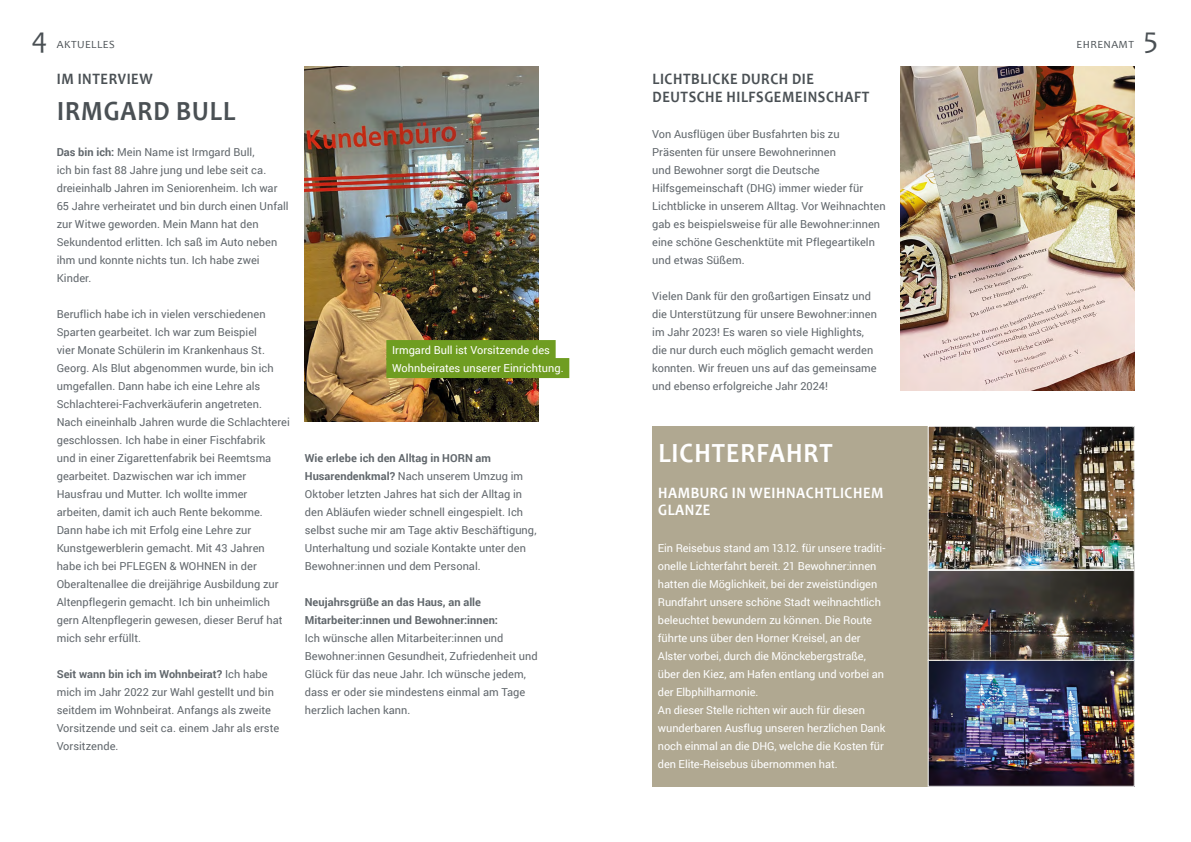
<style>
.page{position:relative;width:1191px;height:842px;background:#fff}
.page>*{position:absolute;margin:0;border:0;box-sizing:border-box;transform-origin:0 0}
.t1{font:30px "Candara";color:#4a5054}
.t2{font:700 28px "Candara";letter-spacing:.04em;color:#fff;scale:.9 1}
.t3{font:700 28px "Candara";letter-spacing:.04em;color:#4a5054;scale:.9 1}
.t4{font:700 16px/18px "Candara";letter-spacing:.04em;color:#4a5054;scale:.9 1}
.t5{font:700 16px/17px "Candara";letter-spacing:.04em;color:#fff;scale:.9 1}
.t6{font:11px/18px "Roboto";letter-spacing:.005em;color:#61676c}
.t7{font:11px/18px "Roboto";letter-spacing:-.005em;color:#fff}
.t8{font:700 11px/18px "Roboto";letter-spacing:.005em;color:#61676c}
.t9{font:11px "Candara";letter-spacing:.04em;color:#4a5054}
.s1{font-weight:700}
</style>
<div class="page">
<div style="left:652px;top:426px;width:482px;height:360px;background:#b0a891"></div>
<img style="left:929px;top:662px;width:203px;height:123px">
<div style="left:927px;top:660px;width:207px;height:127px;border:1px solid #fff"></div>
<img style="left:305px;top:66px;width:234px;height:355px">
<div style="left:386px;top:340px;width:169px;height:20px;background:#6f9d21"></div>
<div style="left:386px;top:358px;width:183px;height:20px;background:#6f9d21"></div>
<img style="left:900px;top:66px;width:234px;height:324px">
<img style="left:929px;top:428px;width:203px;height:140px">
<div style="left:927px;top:426px;width:207px;height:144px;border:1px solid #fff"></div>
<img style="left:929px;top:572px;width:203px;height:87px">
<div style="left:927px;top:570px;width:207px;height:91px;border:1px solid #fff"></div>
<h1 class="t1" style="left:31px;top:20px;width:17px">4</h1>
<p class="t9" style="left:57px;top:38px;width:59px">AKTUELLES</p>
<p class="t9" style="left:1076px;top:38px;width:59px">EHRENAMT</p>
<h1 class="t1" style="left:1143px;top:20px;width:16px">5</h1>
<h3 class="t4" style="left:57px;top:70px;width:108px">IM INTERVIEW</h3>
<h2 class="t3" style="left:57px;top:94px;width:199px">IRMGARD BULL</h2>
<p class="t6" style="left:57px;top:143px;width:233px"><span class="s1">Das bin ich:</span> Mein Name ist Irmgard Bull,<br>ich bin fast 88 Jahre jung und lebe seit ca. dreieinhalb Jahren im Seniorenheim. Ich war 65 Jahre verheiratet und bin durch einen Unfall zur Witwe geworden. Mein Mann hat den Sekundentod erlitten. Ich saß im Auto neben ihm und konnte nichts tun. Ich habe zwei Kinder.</p>
<p class="t6" style="left:57px;top:305px;width:234px">Beruflich habe ich in vielen verschiedenen Sparten gearbeitet. Ich war zum Beispiel<br>vier Monate Schülerin im Krankenhaus St.<br>Georg. Als Blut abgenommen wurde, bin ich umgefallen. Dann habe ich eine Lehre als Schlachterei-Fachverkäuferin angetreten.<br>Nach eineinhalb Jahren wurde die Schlachterei geschlossen. Ich habe in einer Fischfabrik<br>und in einer Zigarettenfabrik bei Reemtsma gearbeitet. Dazwischen war ich immer Hausfrau und Mutter. Ich wollte immer arbeiten, damit ich auch Rente bekomme.<br>Dann habe ich mit Erfolg eine Lehre zur Kunstgewerblerin gemacht. Mit 43 Jahren habe ich bei PFLEGEN &amp; WOHNEN in der Oberaltenallee die dreijährige Ausbildung zur Altenpflegerin gemacht. Ich bin unheimlich gern Altenpflegerin gewesen, dieser Beruf hat mich sehr erfüllt.</p>
<p class="t6" style="left:57px;top:665px;width:224px"><span class="s1">Seit wann bin ich im Wohnbeirat?</span> Ich habe mich im Jahr 2022 zur Wahl gestellt und bin seitdem im Wohnbeirat. Anfangs als zweite Vorsitzende und seit ca. einem Jahr als erste Vorsitzende.</p>
<p class="t7" style="left:392px;top:341px;width:173px">Irmgard Bull ist Vorsitzende des<br>Wohnbeirates unserer Einrichtung.</p>
<p class="t6" style="left:305px;top:449px;width:233px"><span class="s1">Wie erlebe ich den Alltag in HORN am Husarendenkmal?</span> Nach unserem Umzug im Oktober letzten Jahres hat sich der Alltag in den Abläufen wieder schnell eingespielt. Ich selbst suche mir am Tage aktiv Beschäftigung, Unterhaltung und soziale Kontakte unter den Bewohner:innen und dem Personal.</p>
<p class="t8" style="left:305px;top:593px;width:195px">Neujahrsgrüße an das Haus, an alle<br>Mitarbeiter:innen und Bewohner:innen:</p>
<p class="t6" style="left:305px;top:629px;width:234px">Ich wünsche allen Mitarbeiter:innen und Bewohner:innen Gesundheit, Zufriedenheit und Glück für das neue Jahr. Ich wünsche jedem, dass er oder sie mindestens einmal am Tage herzlich lachen kann.</p>
<h3 class="t4" style="left:652px;top:70px;width:242px">LICHTBLICKE DURCH DIE<br>DEUTSCHE HILFSGEMEINSCHAFT</h3>
<p class="t6" style="left:652px;top:125px;width:235px">Von Ausflügen über Busfahrten bis zu Präsenten für unsere Bewohnerinnen<br>und Bewohner sorgt die Deutsche Hilfsgemeinschaft (DHG) immer wieder für Lichtblicke in unserem Alltag. Vor Weihnachten gab es beispielsweise für alle Bewohner:innen eine schöne Geschenktüte mit Pflegeartikeln und etwas Süßem.</p>
<p class="t6" style="left:652px;top:287px;width:226px">Vielen Dank für den großartigen Einsatz und die Unterstützung für unsere Bewohner:innen im Jahr 2023! Es waren so viele Highlights, die nur durch euch möglich gemacht werden konnten. Wir freuen uns auf das gemeinsame und ebenso erfolgreiche Jahr 2024!</p>
<h2 class="t2" style="left:658px;top:436px;width:195px">LICHTERFAHRT</h2>
<h3 class="t5" style="left:658px;top:484px;width:252px">HAMBURG IN WEIHNACHTLICHEM<br>GLANZE</h3>
<p class="t7" style="left:658px;top:539px;width:229px">Ein Reisebus stand am 13.12. für unsere traditi&shy;onelle Lichterfahrt bereit. 21 Bewohner:innen hatten die Möglichkeit, bei der zweistündigen Rundfahrt unsere schöne Stadt weihnachtlich beleuchtet bewundern zu können. Die Route führte uns über den Horner Kreisel, an der Alster vorbei, durch die Mönckebergstraße, über den Kiez, am Hafen entlang und vorbei an der Elbphilharmonie.<br>An dieser Stelle richten wir auch für diesen wunderbaren Ausflug unseren herzlichen Dank noch einmal an die DHG, welche die Kosten für den Elite-Reisebus übernommen hat.</p>
</div>
